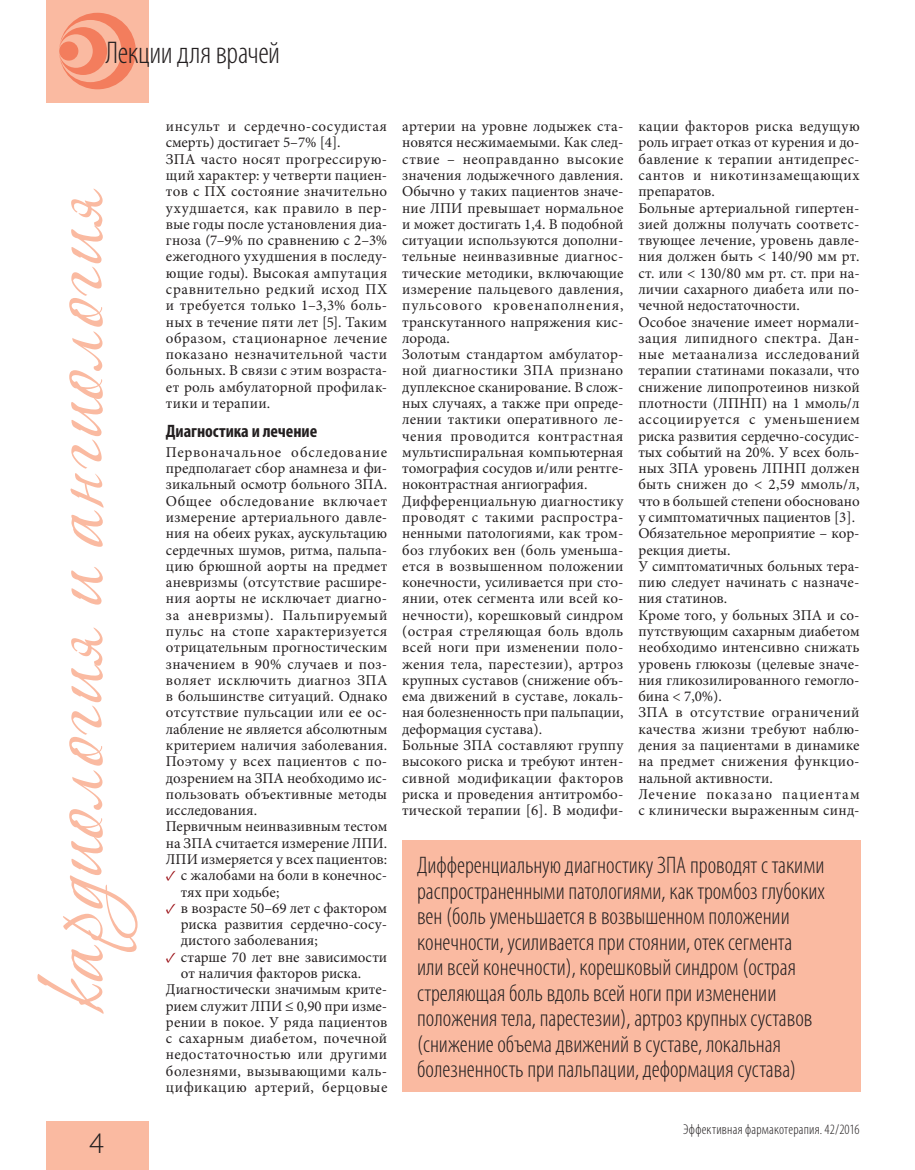
<style>
.page{position:relative;width:915px;height:1170px;background:#fff}
.page>*{position:absolute;margin:0;border:0;box-sizing:border-box;transform-origin:0 0}
.t1{font:300 condensed 31.5px "Myriad Pro";letter-spacing:-.015em;color:#231f20}
.t2{font:300 30px "Myriad Pro";color:#231f20}
.t3{font:300 condensed 24px/25.5px "Myriad Pro";color:#231f20}
.t4{font:700 condensed 18px "Myriad Pro";letter-spacing:-.005em;color:#231f20}
.t5{font:15px/16.2px "Minion Pro";letter-spacing:.01em;color:#231f20}
.t6{font:15px "Minion Pro";letter-spacing:.03em;color:#231f20}
.t7{font:15px "Minion Pro";letter-spacing:.035em;color:#231f20}
.t8{font:300 condensed 14.25px "Myriad Pro";letter-spacing:.015em;color:#231f20}
.s1{color:#96050c}
</style>
<div class="page">
<div style="left:47px;top:0;width:102px;height:102px;background:#fabaa1"></div>
<svg style="left:59px;top:13px;width:77px;height:76px"></svg>
<div style="left:59px;top:41px;width:19px;height:20px;background:#f37d5d;border-radius:50%"></div>
<div style="left:47px;top:1121px;width:102px;height:48px;background:#fabaa1"></div>
<svg style="left:37px;top:189px;width:100px;height:824px"></svg>
<div style="left:402px;top:840px;width:458px;height:251px;background:#fabaa1"></div>
<h1 class="t1" style="left:106px;top:34px;width:176px">Лекции для врачей</h1>
<h2 class="t2" style="left:89px;top:1125px;width:16px">4</h2>
<p class="t5" style="left:166px;top:118px;width:223px">инсульт и сердечно-сосудистая смерть) достигает 5–7% [4].<br>ЗПА часто носят прогрессирую&shy;щий характер: у четверти пациен&shy;тов с ПХ состояние значительно ухудшается, как правило в пер&shy;вые годы после установления диа&shy;гноза (7–9% по сравнению с 2–3% ежегодного ухудшения в последу&shy;ющие годы). Высокая ампутация сравнительно редкий исход ПХ и требуется только 1–3,3% боль&shy;ных в течение пяти лет [5]. Таким образом, стационарное лечение показано незначительной части больных. В связи с этим возраста&shy;ет роль амбулаторной профилак&shy;тики и терапии.</p>
<p class="t4" style="left:166px;top:420px;width:153px">Диагностика и лечение</p>
<p class="t5" style="left:166px;top:444px;width:223px">Первоначальное обследование предполагает сбор анамнеза и фи&shy;зикальный осмотр больного ЗПА.<br>Общее обследование включает измерение артериального давле&shy;ния на обеих руках, аускультацию сердечных шумов, ритма, пальпа&shy;цию брюшной аорты на предмет аневризмы (отсутствие расшире&shy;ния аорты не исключает диагно&shy;за аневризмы). Пальпируемый пульс на стопе характеризуется отрицательным прогностическим значением в 90% случаев и поз&shy;воляет исключить диагноз ЗПА в большинстве ситуаций. Однако отсутствие пульсации или ее ос&shy;лабление не является абсолютным критерием наличия заболевания.<br>Поэтому у всех пациентов с по&shy;дозрением на ЗПА необходимо ис&shy;пользовать объективные методы исследования.<br>Первичным неинвазивным тестом на ЗПА считается измерение ЛПИ.<br>ЛПИ измеряется у всех пациентов:</p>
<p class="t5" style="left:181px;top:867px;width:208px;text-indent:-15px"><span class="s1">✓</span> с жалобами на боли в конечнос&shy;тях при ходьбе;</p>
<p class="t5" style="left:181px;top:899px;width:208px;text-align:justify;text-indent:-15px"><span class="s1">✓</span> в возрасте 50–69 лет с фактором риска развития сердечно-сосу&shy;дистого заболевания;</p>
<p class="t5" style="left:166px;top:948px;width:223px"><span class="s1">✓</span> старше 70 лет вне зависимости</p>
<p class="t5" style="left:181px;top:965px;width:182px">от наличия факторов риска.</p>
<p class="t5" style="left:166px;top:981px;width:223px">Диагностически значимым крите-</p>
<p class="t5" style="left:166px;top:997px;width:223px">рием служит ЛПИ ≤ 0,90 при изме-</p>
<p class="t5" style="left:166px;top:1013px;width:223px">рении в покое. У ряда пациентов</p>
<p class="t5" style="left:166px;top:1030px;width:223px">с сахарным диабетом, почечной</p>
<p class="t6" style="left:166px;top:1044px;width:222px">недостаточностью или другими</p>
<p class="t5" style="left:166px;top:1062px;width:223px">болезнями, вызывающими каль-</p>
<p class="t7" style="left:166px;top:1076px;width:223px">цификацию артерий, берцовые</p>
<p class="t5" style="left:402px;top:118px;width:223px">артерии на уровне лодыжек ста&shy;новятся несжимаемыми. Как след&shy;ствие – неоправданно высокие значения лодыжечного давления.<br>Обычно у таких пациентов значе&shy;ние ЛПИ превышает нормальное и может достигать 1,4. В подобной ситуации используются дополни&shy;тельные неинвазивные диагнос&shy;тические методики, включающие измерение пальцевого давления, пульсового кровенаполнения, транскутанного напряжения кис&shy;лорода.<br>Золотым стандартом амбулатор&shy;ной диагностики ЗПА признано дуплексное сканирование. В слож&shy;ных случаях, а также при опреде&shy;лении тактики оперативного ле&shy;чения проводится контрастная мультиспиральная компьютерная томография сосудов и/или рентге&shy;ноконтрастная ангиография.<br>Дифференциальную диагностику проводят с такими распростра&shy;ненными патологиями, как тром&shy;боз глубоких вен (боль уменьша&shy;ется в возвышенном положении конечности, усиливается при сто&shy;янии, отек сегмента или всей ко&shy;нечности), корешковый синдром (острая стреляющая боль вдоль всей ноги при изменении поло&shy;жения тела, парестезии), артроз крупных суставов (снижение объ&shy;ема движений в суставе, локаль&shy;ная болезненность при пальпации, деформация сустава).<br>Больные ЗПА составляют группу высокого риска и требуют интен&shy;сивной модификации факторов риска и проведения антитромбо&shy;тической терапии [6]. В модифи-</p>
<p class="t5" style="left:638px;top:118px;width:223px">кации факторов риска ведущую роль играет отказ от курения и до&shy;бавление к терапии антидепрес&shy;сантов и никотинзамещающих препаратов.<br>Больные артериальной гипертен&shy;зией должны получать соответс&shy;твующее лечение, уровень давле&shy;ния должен быть &lt; 140/90 мм рт. ст. или &lt; 130/80 мм рт. ст. при на&shy;личии сахарного диабета или по&shy;чечной недостаточности.<br>Особое значение имеет нормали&shy;зация липидного спектра. Дан&shy;ные метаанализа исследований терапии статинами показали, что снижение липопротеинов низкой плотности (ЛПНП) на 1 ммоль/л ассоциируется с уменьшением риска развития сердечно-сосудис&shy;тых событий на 20%. У всех боль&shy;ных ЗПА уровень ЛПНП должен быть снижен до &lt; 2,59 ммоль/л, что в большей степени обосновано у симптоматичных пациентов [3].<br>Обязательное мероприятие – кор&shy;рекция диеты.<br>У симптоматичных больных тера&shy;пию следует начинать с назначе&shy;ния статинов.<br>Кроме того, у больных ЗПА и со&shy;путствующим сахарным диабетом необходимо интенсивно снижать уровень глюкозы (целевые значе&shy;ния гликозилированного гемогло&shy;бина &lt; 7,0%).<br>ЗПА в отсутствие ограничений качества жизни требуют наблю&shy;дения за пациентами в динамике на предмет снижения функцио&shy;нальной активности.<br>Лечение показано пациентам с клинически выраженным синд-</p>
<p class="t3" style="left:417px;top:852px;width:409px">Дифференциальную диагностику ЗПА проводят с такими распространенными патологиями, как тромбоз глубоких вен (боль уменьшается в возвышенном положении конечности, усиливается при стоянии, отек сегмента<br>или всей конечности), корешковый синдром (острая стреляющая боль вдоль всей ноги при изменении положения тела, парестезии), артроз крупных суставов (снижение объема движений в суставе, локальная болезненность при пальпации, деформация сустава)</p>
<p class="t8" style="left:683px;top:1120px;width:178px">Эффективная фармакотерапия. 42/2016</p>
</div>
